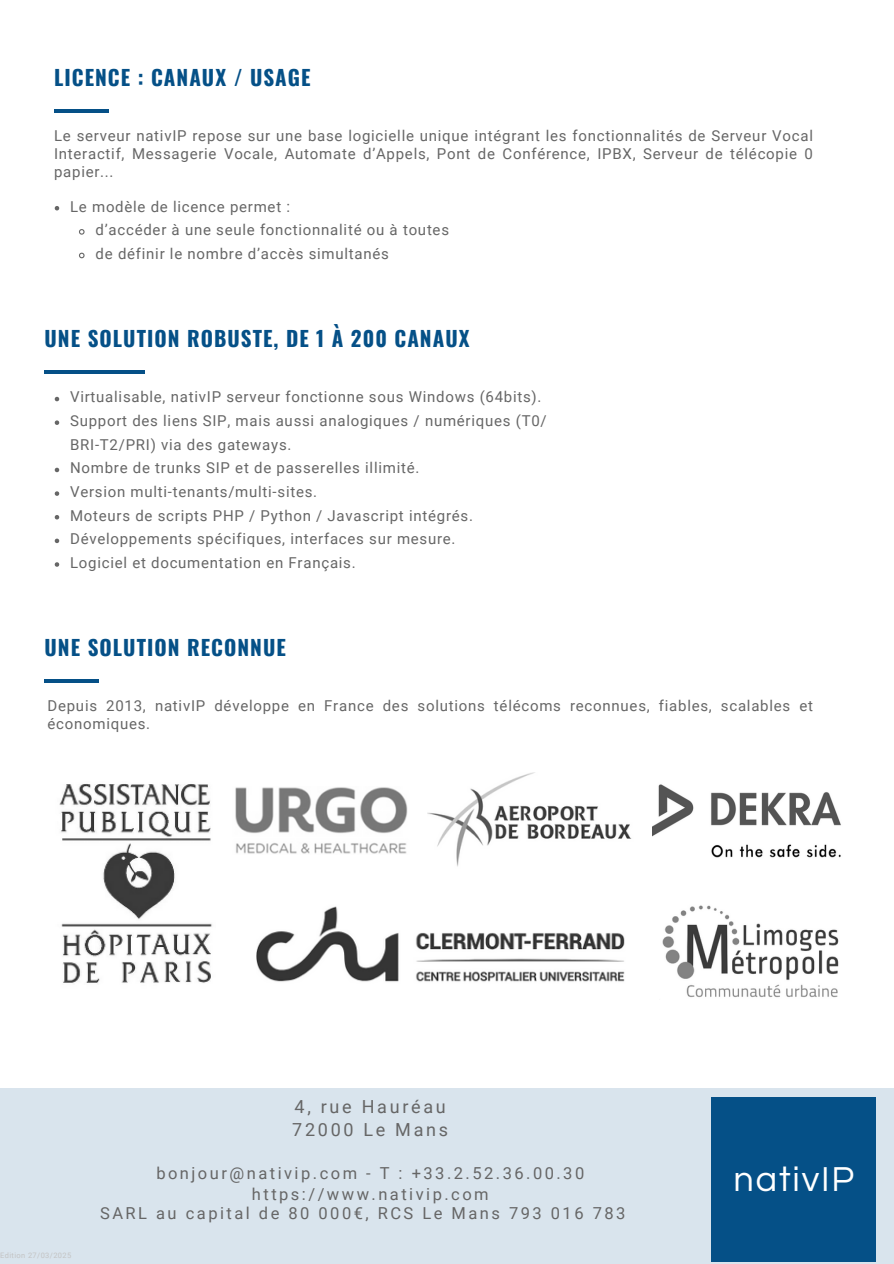
<style>
.page{position:relative;width:894px;height:1264px;background:#fff}
.page>*{position:absolute;margin:0;border:0;box-sizing:border-box;transform-origin:0 0}
.t1{font:36px "Questrial";letter-spacing:.05em;color:#fff}
.t2{font:700 21px "Oswald";letter-spacing:.05em;color:#055087}
.t3{font:18px/22.5px "Roboto";letter-spacing:.15em;color:#666}
.t4{font:16.5px/21.3px "Roboto";letter-spacing:.15em;color:#666;text-align:center}
.t5{font:15px/18px "Roboto";letter-spacing:.05em;color:#666}
.t6{font:7.5px "Roboto";letter-spacing:.05em;color:#c3c3c3}
</style>
<div class="page">
<hr style="left:54px;top:110px;width:54px;height:3px;background:#055087">
<hr style="left:45px;top:679px;width:54px;height:4px;background:#055087">
<hr style="left:45px;top:371px;width:100px;height:3px;background:#055087">
<img style="left:59px;top:784px;width:153px;height:200px">
<img style="left:235px;top:787px;width:173px;height:67px">
<img style="left:427px;top:772px;width:205px;height:95px">
<img style="left:256px;top:906px;width:369px;height:76px">
<div style="left:0;top:1088px;width:893px;height:175px;background:#d9e4ed"></div>
<div style="left:711px;top:1097px;width:164px;height:164px;background:#055087"></div>
<img style="left:652px;top:784px;width:189px;height:74px">
<img style="left:662px;top:905px;width:177px;height:93px">
<svg style="left:55px;top:397px;width:4px;height:4px"></svg>
<svg style="left:55px;top:420px;width:4px;height:5px"></svg>
<svg style="left:55px;top:467px;width:4px;height:5px"></svg>
<svg style="left:55px;top:491px;width:4px;height:5px"></svg>
<svg style="left:55px;top:515px;width:4px;height:4px"></svg>
<svg style="left:55px;top:538px;width:4px;height:5px"></svg>
<svg style="left:55px;top:562px;width:4px;height:4px"></svg>
<svg style="left:55px;top:206px;width:4px;height:4px"></svg>
<svg style="left:79px;top:229px;width:6px;height:6px"></svg>
<svg style="left:79px;top:252px;width:6px;height:7px"></svg>
<h2 class="t2" style="left:54px;top:61px;width:258px">LICENCE : CANAUX / USAGE</h2>
<p class="t5" style="left:54px;top:127px;width:760px;text-align:justify">Le serveur nativIP repose sur une base logicielle unique intégrant les fonctionnalités de Serveur Vocal Interactif, Messagerie Vocale, Automate d’Appels, Pont de Conférence, IPBX, Serveur de télécopie 0 papier...</p>
<h2 class="t5" style="left:70px;top:197px;width:221px">Le modèle de licence permet :</h2>
<p class="t5" style="left:96px;top:221px;width:355px">d’accéder à une seule fonctionnalité ou à toutes</p>
<h4 class="t5" style="left:96px;top:245px;width:295px">de définir le nombre d’accès simultanés</h4>
<h4 class="t2" style="left:45px;top:322px;width:426px">UNE SOLUTION ROBUSTE, DE 1 À 200 CANAUX</h4>
<p class="t5" style="left:70px;top:388px;width:473px">Virtualisable, nativIP serveur fonctionne sous Windows (64bits).</p>
<p class="t5" style="left:70px;top:409px;width:478px;line-height:23.7px">Support des liens SIP, mais aussi analogiques / numériques (T0/<br>BRI-T2/PRI) via des gateways.</p>
<p class="t5" style="left:70px;top:459px;width:351px">Nombre de trunks SIP et de passerelles illimité.</p>
<p class="t5" style="left:70px;top:483px;width:248px">Version multi-tenants/multi-sites.</p>
<p class="t5" style="left:70px;top:506px;width:404px">Moteurs de scripts PHP / Python / Javascript intégrés.</p>
<p class="t5" style="left:70px;top:530px;width:387px">Développements spécifiques, interfaces sur mesure.</p>
<p class="t5" style="left:70px;top:553px;width:287px">Logiciel et documentation en Français.</p>
<p class="t2" style="left:45px;top:631px;width:243px">UNE SOLUTION RECONNUE</p>
<p class="t5" style="left:47px;top:696px;width:766px">Depuis 2013, nativIP développe en France des solutions télécoms reconnues, fiables, scalables et économiques.</p>
<p class="t6" style="left:0;top:1251px;width:73px">Edition 27/03/2025</p>
<p class="t3" style="left:292px;top:1095px;width:157px">4, rue Hauréau<br>72000 Le Mans</p>
<h2 class="t4" style="left:156px;top:1162px;width:429px">bonjour@nativip.com - T : +33.2.52.36.00.30 https://www.nativip.com</h2>
<p class="t4" style="left:100px;top:1202px;width:526px">SARL au capital de 80 000€, RCS Le Mans 793 016 783</p>
<p class="t1" style="left:733px;top:1161px;width:122px">nativIP</p>
</div>
